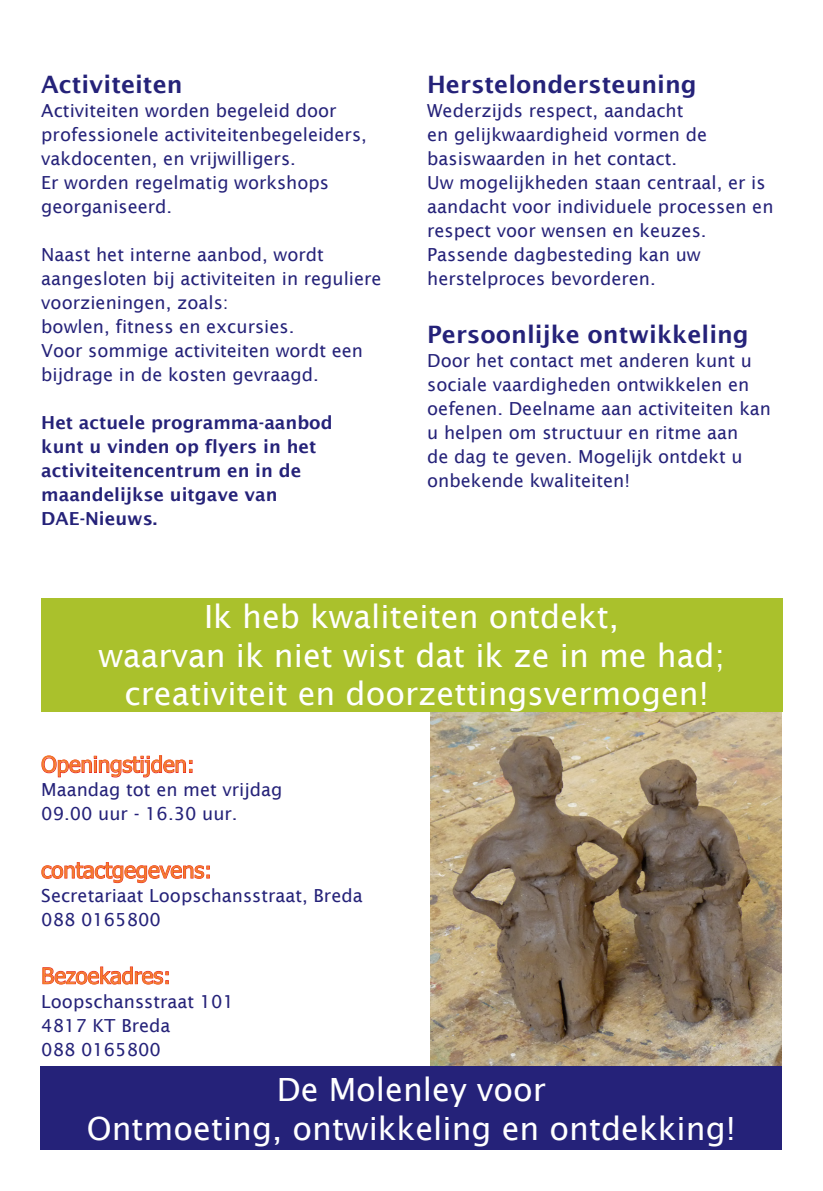
<style>
.page{position:relative;width:823px;height:1191px;background:#fff}
.page>*{position:absolute;margin:0;border:0;box-sizing:border-box;transform-origin:0 0}
.Alineastijl_1{font:32px "Lucida Sans";color:#fff}
.Alineastijl_1-2{font:600 24px "Lucida Sans";color:#252279}
.Alineastijl_1-3{font:22px "Tahoma";color:#f4792a}
.Alineastijl_1-4{font:18px/24px "Lucida Sans";color:#252279}
.Alineastijl_1-5{font:600 18px/24px "Lucida Sans";color:#252279}
</style>
<div class="page">
<img style="left:430px;top:711px;width:351px;height:355px">
<div style="left:41px;top:1066px;width:740px;height:83px;background:#252279"></div>
<svg style="left:41px;top:755px;width:152px;height:23px"></svg>
<svg style="left:41px;top:862px;width:169px;height:22px"></svg>
<svg style="left:42px;top:966px;width:126px;height:18px"></svg>
<div style="left:41px;top:598px;width:741px;height:113px;background:#aac12c"></div>
<p class="Alineastijl_1-2" style="left:41px;top:71px;width:143px">Activiteiten</p>
<p class="Alineastijl_1-4" style="left:41px;top:99px;width:327px">Activiteiten worden begeleid door professionele activiteitenbegeleiders, vakdocenten, en vrijwilligers.</p>
<p class="Alineastijl_1-4" style="left:41px;top:171px;width:289px">Er worden regelmatig workshops georganiseerd.</p>
<p class="Alineastijl_1-4" style="left:41px;top:243px;width:341px">Naast het interne aanbod, wordt aangesloten bij activiteiten in reguliere voorzieningen, zoals:</p>
<p class="Alineastijl_1-4" style="left:41px;top:315px;width:254px">bowlen, fitness en excursies.</p>
<p class="Alineastijl_1-4" style="left:41px;top:339px;width:323px">Voor sommige activiteiten wordt een bijdrage in de kosten gevraagd.</p>
<p class="Alineastijl_1-5" style="left:41px;top:411px;width:293px">Het actuele programma-aanbod kunt u vinden op flyers in het activiteitencentrum en in de maandelijkse uitgave van</p>
<p class="Alineastijl_1-5" style="left:41px;top:507px;width:117px">DAE-Nieuws.</p>
<p class="Alineastijl_1-2" style="left:427px;top:71px;width:271px">Herstelondersteuning</p>
<p class="Alineastijl_1-4" style="left:427px;top:99px;width:281px">Wederzijds respect, aandacht en gelijkwaardigheid vormen de basiswaarden in het contact.</p>
<p class="Alineastijl_1-4" style="left:427px;top:171px;width:347px">Uw mogelijkheden staan centraal, er is aandacht voor individuele processen en respect voor wensen en keuzes.</p>
<p class="Alineastijl_1-4" style="left:427px;top:243px;width:275px">Passende dagbesteding kan uw herstelproces bevorderen.</p>
<p class="Alineastijl_1-2" style="left:427px;top:320px;width:323px">Persoonlijke ontwikkeling</p>
<p class="Alineastijl_1-4" style="left:427px;top:348px;width:345px">Door het contact met anderen kunt u sociale vaardigheden ontwikkelen en oefenen. Deelname aan activiteiten kan u helpen om structuur en ritme aan<br>de dag te geven. Mogelijk ontdekt u onbekende kwaliteiten!</p>
<p class="Alineastijl_1" style="left:204px;top:599px;width:416px">Ik heb kwaliteiten ontdekt,</p>
<p class="Alineastijl_1" style="left:98px;top:637px;width:627px">waarvan ik niet wist dat ik ze in me had;</p>
<p class="Alineastijl_1" style="left:124px;top:675px;width:585px">creativiteit en doorzettingsvermogen!</p>
<p class="Alineastijl_1-3" style="left:41px;top:749px;width:155px">Openingstijden:</p>
<p class="Alineastijl_1-4" style="left:41px;top:778px;width:242px">Maandag tot en met vrijdag</p>
<p class="Alineastijl_1-4" style="left:41px;top:802px;width:198px">09.00 uur - 16.30 uur.</p>
<p class="Alineastijl_1-3" style="left:41px;top:855px;width:172px">contactgegevens:</p>
<p class="Alineastijl_1-4" style="left:41px;top:883px;width:322px">Secretariaat Loopschansstraat, Breda</p>
<p class="Alineastijl_1-4" style="left:41px;top:907px;width:121px">088 0165800</p>
<p class="Alineastijl_1-3" style="left:41px;top:961px;width:131px">Bezoekadres:</p>
<p class="Alineastijl_1-4" style="left:41px;top:989px;width:194px">Loopschansstraat 101</p>
<p class="Alineastijl_1-4" style="left:41px;top:1013px;width:131px">4817 KT Breda</p>
<p class="Alineastijl_1-4" style="left:41px;top:1037px;width:121px">088 0165800</p>
<p class="Alineastijl_1" style="left:276px;top:1071px;width:270px">De Molenley voor</p>
<p class="Alineastijl_1" style="left:87px;top:1110px;width:650px">Ontmoeting, ontwikkeling en ontdekking!</p>
</div>
